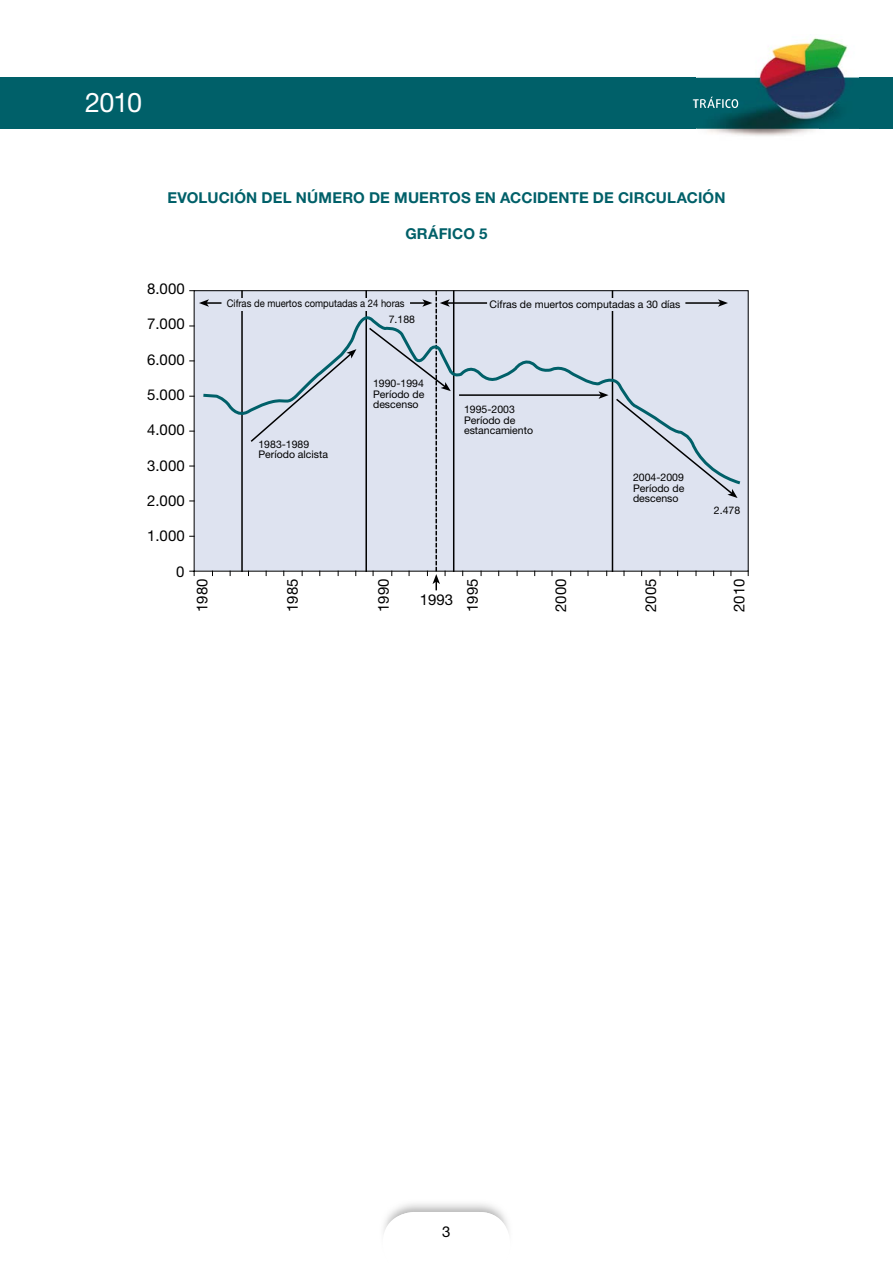
<style>
.page{position:relative;width:893px;height:1263px;background:#fff}
.page>*{position:absolute;margin:0;border:0;box-sizing:border-box;transform-origin:0 0}
.t1{font:27px "Helvetica Neue";color:#fff}
.t2{font:15px "Helvetica Neue";color:#000}
.t3{font:700 15px "Helvetica Neue";letter-spacing:.01em;color:#006069}
.t4{font:10.5px/10.5px "Helvetica Neue";color:#000}
.t5{font:10.5px "Helvetica Neue";color:#000;scale:.9 1}
</style>
<div class="page">
<svg style="left:383px;top:1212px;width:127px;height:26px"></svg>
<div style="left:0;top:78px;width:893px;height:51px;background:#006069"></div>
<img style="left:696px;top:37px;width:122px;height:41px">
<img style="left:818px;top:38px;width:41px;height:40px">
<img style="left:696px;top:78px;width:163px;height:51px">
<img style="left:696px;top:97px;width:42px;height:11px">
<div style="left:194px;top:291px;width:554px;height:280px;background:#dee3f0"></div>
<svg style="left:241px;top:290px;width:493px;height:283px"></svg>
<svg style="left:727px;top:489px;width:10px;height:9px"></svg>
<svg style="left:199px;top:299px;width:22px;height:8px"></svg>
<div style="left:473px;top:298px;width:226px;height:13px;background:#dee3f0"></div>
<div style="left:224px;top:298px;width:208px;height:13px;background:#dee3f0"></div>
<hr style="left:447px;top:302px;width:39px;height:2px;background:#000">
<svg style="left:368px;top:291px;width:83px;height:299px"></svg>
<hr style="left:686px;top:302px;width:34px;height:2px;background:#000">
<svg style="left:718px;top:299px;width:10px;height:8px"></svg>
<svg style="left:203px;top:310px;width:538px;height:177px"></svg>
<h1 class="t1" style="left:85px;top:87px;width:58px">2010</h1>
<h2 class="t3" style="left:167px;top:188px;width:560px">EVOLUCIÓN DEL NÚMERO DE MUERTOS EN ACCIDENTE DE CIRCULACIÓN</h2>
<h2 class="t3" style="left:405px;top:224px;width:84px">GRÁFICO 5</h2>
<h2 class="t2" style="left:147px;top:280px;width:39px">8.000</h2>
<h2 class="t2" style="left:147px;top:315px;width:39px">7.000</h2>
<h2 class="t2" style="left:147px;top:350px;width:39px">6.000</h2>
<h2 class="t2" style="left:147px;top:386px;width:39px">5.000</h2>
<h2 class="t2" style="left:147px;top:421px;width:39px">4.000</h2>
<h2 class="t2" style="left:147px;top:456px;width:39px">3.000</h2>
<h2 class="t2" style="left:147px;top:492px;width:39px">2.000</h2>
<h2 class="t2" style="left:147px;top:527px;width:39px">1.000</h2>
<h2 class="t2" style="left:176px;top:562px;width:10px">0</h2>
<p class="t5" style="left:227px;top:297px;width:199px">Cifras de muertos computadas a 24 horas</p>
<p class="t4" style="left:490px;top:299px;width:192px">Cifras de muertos computadas a 30 días</p>
<p class="t4" style="left:389px;top:314px;width:28px">7.188</p>
<p class="t4" style="left:258px;top:439px;width:71px">1983-1989<br>Período alcista</p>
<p class="t4" style="left:373px;top:378px;width:53px;text-align:justify">1990-1994<br>Período de descenso</p>
<p class="t4" style="left:464px;top:404px;width:71px">1995-2003<br>Período de estancamiento</p>
<p class="t4" style="left:633px;top:472px;width:53px;text-align:justify">2004-2009<br>Período de descenso</p>
<h2 class="t2" style="left:193px;top:612px;width:35px;rotate:-90deg">1980</h2>
<h2 class="t2" style="left:284px;top:612px;width:35px;rotate:-90deg">1985</h2>
<h2 class="t2" style="left:375px;top:612px;width:35px;rotate:-90deg">1990</h2>
<h2 class="t2" style="left:463px;top:612px;width:35px;rotate:-90deg">1995</h2>
<h2 class="t2" style="left:552px;top:612px;width:35px;rotate:-90deg">2000</h2>
<h2 class="t2" style="left:642px;top:612px;width:35px;rotate:-90deg">2005</h2>
<h2 class="t2" style="left:420px;top:590px;width:35px">1993</h2>
<p class="t4" style="left:714px;top:505px;width:28px">2.478</p>
<h2 class="t2" style="left:730px;top:612px;width:35px;rotate:-90deg">2010</h2>
<h2 class="t2" style="left:442px;top:1222px;width:10px">3</h2>
</div>
